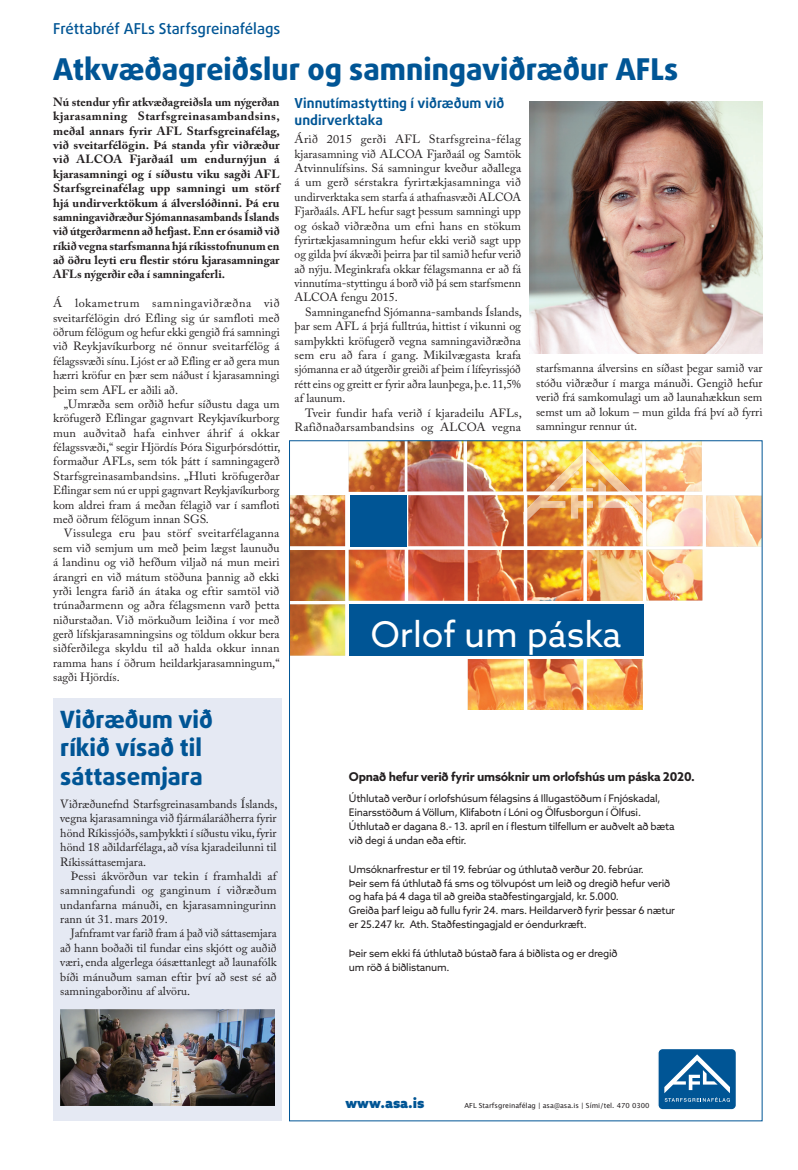
<style>
.page{position:relative;width:798px;height:1170px;background:#fff}
.page>*{position:absolute;margin:0;border:0;box-sizing:border-box;transform-origin:0 0}
.t1{font:35.5px "Azo Sans";color:#fff}
.t2{font:800 30px "Daxline Pro";color:#005595}
.t3{font:800 23.75px/28.5px "Daxline Pro";color:#005595}
.t4{font:500 15px "Daxline Pro";color:#005595}
.t5{font:900 14.38px "Azo Sans";color:#005595}
.t6{font:700 13.75px/17.5px "Daxline Pro";color:#005595}
.t7{font:700 12.12px "Azo Sans";letter-spacing:-.02em;color:#231f20}
.t8{font:11.88px/14.4px "Adobe Caslon Pro";color:#231f20;text-align:justify}
.t9{font:700 11.88px/14.4px "Adobe Caslon Pro";color:#231f20;text-align:justify}
.t10{font:10.38px/13.9px "Azo Sans";letter-spacing:-.02em;color:#231f20}
.t11{font:7px "Lucida Grande";color:#231f20}
</style>
<div class="page">
<img style="left:291px;top:442px;width:469px;height:268px">
<div style="left:657px;top:1048px;width:79px;height:61px;background:#005595;border-radius:5px"></div>
<div style="left:657px;top:1047px;width:79px;height:63px;border:1px solid #fff;border-radius:5px"></div>
<svg style="left:664px;top:1054px;width:65px;height:47px"></svg>
<img style="left:523px;top:448px;width:128px;height:76px">
<img style="left:523px;top:449px;width:123px;height:75px">
<img style="left:598px;top:479px;width:29px;height:28px">
<div style="left:53px;top:698px;width:228px;height:422px;background:#e5e9f3"></div>
<img style="left:529px;top:101px;width:233px;height:252px">
<img style="left:61px;top:1009px;width:213px;height:96px">
<p class="t4" style="left:53px;top:19px;width:228px">Fréttabréf AFLs Starfsgreinafélags</p>
<h2 class="t2" style="left:53px;top:49px;width:626px">Atkvæðagreiðslur og samningaviðræður AFLs</h2>
<p class="t9" style="left:53px;top:95px;width:228px">Nú stendur yfir atkvæðagreiðsla um nýgerðan kjarasamning Starfsgreinasambandsins, meðal annars fyrir AFL Starfsgreinafélag, við sveitarfélögin. Þá standa yfir viðræður við ALCOA Fjarðaál um endurnýjun á kjarasamningi og í síðustu viku sagði AFL Starfsgreinafélag upp samningi um störf hjá undirverktökum á álverslóðinni. Þá eru samningaviðræður Sjómannasambands Íslands við útgerðarmenn að hefjast. Enn er ósamið við ríkið vegna starfsmanna hjá ríkisstofnunum en að öðru leyti eru flestir stóru kjarasamningar AFLs nýgerðir eða í samningaferli.</p>
<p class="t8" style="left:53px;top:296px;width:228px">Á lokametrum samningaviðræðna við sveitarfélögin dró Efling sig úr samfloti með öðrum félögum og hefur ekki gengið frá samningi við Reykjavíkurborg né önnur sveitarfélög á félagssvæði sínu. Ljóst er að Efling er að gera mun hærri kröfur en þær sem náðust í kjarasamningi þeim sem AFL er aðili að.</p>
<p class="t8" style="left:53px;top:396px;width:229px;text-indent:11px">„Umræða sem orðið hefur síðustu daga um kröfugerð Eflingar gagnvart Reykjavíkurborg mun auðvitað hafa einhver áhrif á okkar félagssvæði,“ segir Hjördís Þóra Sigurþórsdóttir, formaður AFLs, sem tók þátt í samningagerð Starfsgreinasambandsins. „Hluti kröfugerðar Eflingar sem nú er uppi gagnvart Reykjavíkurborg kom aldrei fram á meðan félagið var í samfloti með öðrum félögum innan SGS.</p>
<p class="t8" style="left:53px;top:526px;width:228px;text-indent:11px">Vissulega eru þau störf sveitarfélaganna sem við semjum um með þeim lægst launuðu á landinu og við hefðum viljað ná mun meiri árangri en við mátum stöðuna þannig að ekki yrði lengra farið án átaka og eftir samtöl við trúnaðarmenn og aðra félagsmenn varð þetta niðurstaðan. Við mörkuðum leiðina í vor með gerð lífskjarasamningsins og töldum okkur bera siðferðilega skyldu til að halda okkur innan ramma hans í öðrum heildarkjarasamningum,“ sagði Hjördís.</p>
<h3 class="t3" style="left:60px;top:705px;width:154px">Viðræðum við ríkið vísað til sáttasemjara</h3>
<p class="t8" style="left:60px;top:796px;width:218px">Viðræðunefnd Starfsgreinasambands Íslands, vegna kjarasamninga við fjármálaráðherra fyrir hönd Ríkissjóðs, samþykkti í síðustu viku, fyrir hönd 18 aðildarfélaga, að vísa kjaradeilunni til Ríkissáttasemjara.</p>
<p class="t8" style="left:60px;top:868px;width:218px;text-indent:11px">Þessi ákvörðun var tekin í framhaldi af samningafundi og ganginum í viðræðum undanfarna mánuði, en kjarasamningurinn rann út 31. mars 2019.</p>
<p class="t8" style="left:60px;top:926px;width:218px;text-indent:11px">Jafnframt var farið fram á það við sáttasemjara að hann boðaði til fundar eins skjótt og auðið væri, enda algerlega óásættanlegt að launafólk bíði mánuðum saman eftir því að sest sé að samningaborðinu af alvöru.</p>
<p class="t6" style="left:294px;top:94px;width:211px">Vinnutímastytting í viðræðum við undirverktaka</p>
<p class="t8" style="left:294px;top:132px;width:228px">Árið 2015 gerði AFL Starfsgreina-félag kjarasamning við ALCOA Fjarðaál og Samtök Atvinnulífsins. Sá samningur kveður aðallega á um gerð sérstakra fyrirtækjasamninga við undirverktaka sem starfa á athafnasvæði ALCOA Fjarðaáls. AFL hefur sagt þessum samningi upp og óskað viðræðna um efni hans en stökum fyrirtækjasamningum hefur ekki verið sagt upp og gilda því ákvæði þeirra þar til samið hefur verið að nýju. Meginkrafa okkar félagsmanna er að fá vinnutíma-styttingu á borð við þá sem starfsmenn ALCOA fengu 2015.</p>
<p class="t8" style="left:294px;top:304px;width:229px;text-indent:11px">Samninganefnd Sjómanna-sambands Íslands, þar sem AFL á þrjá fulltrúa, hittist í vikunni og samþykkti kröfugerð vegna samningaviðræðna sem eru að fara í gang. Mikilvægasta krafa sjómanna er að útgerðir greiði af þeim í lífeyrissjóð rétt eins og greitt er fyrir aðra launþega, þ.e. 11,5% af launum.</p>
<p class="t8" style="left:294px;top:405px;width:228px;text-align:right">Tveir fundir hafa verið í kjaradeilu AFLs,<br>Rafiðnaðarsambandsins og ALCOA vegna</p>
<p class="t8" style="left:536px;top:361px;width:228px">starfsmanna álversins en síðast þegar samið var stóðu viðræður í marga mánuði. Gengið hefur verið frá samkomulagi um að launahækkun sem semst um að lokum – mun gilda frá því að fyrri samningur rennur út.</p>
<h1 class="t1" style="left:371px;top:611px;width:252px">Orlof um páska</h1>
<p class="t7" style="left:349px;top:768px;width:347px">Opnað hefur verið fyrir umsóknir um orlofshús um páska 2020.</p>
<p class="t10" style="left:349px;top:791px;width:327px">Úthlutað verður í orlofshúsum félagsins á Illugastöðum í Fnjóskadal, Einarsstöðum á Völlum, Klifabotn í Lóni og Ölfusborgun í Ölfusi.<br>Úthlutað er dagana 8.- 13. apríl en í flestum tilfellum er auðvelt að bæta við degi á undan eða eftir.</p>
<p class="t10" style="left:349px;top:861px;width:327px">Umsóknarfrestur er til 19. febrúar og úthlutað verður 20. febrúar.<br>Þeir sem fá úthlutað fá sms og tölvupóst um leið og dregið hefur verið og hafa þá 4 daga til að greiða staðfestingargjald, kr. 5.000.<br>Greiða þarf leigu að fullu fyrir 24. mars. Heildarverð fyrir þessar 6 nætur er 25.247 kr. Ath. Staðfestingagjald er óendurkræft.</p>
<p class="t10" style="left:349px;top:946px;width:270px">Þeir sem ekki fá úthlutað bústað fara á biðlista og er dregið um röð á biðlistanum.</p>
<p class="t5" style="left:345px;top:1093px;width:81px">www.asa.is</p>
<p class="t11" style="left:464px;top:1101px;width:186px">AFL Starfsgreinafélag | asa@asa.is | Sími/tel. 470 0300</p>
</div>
